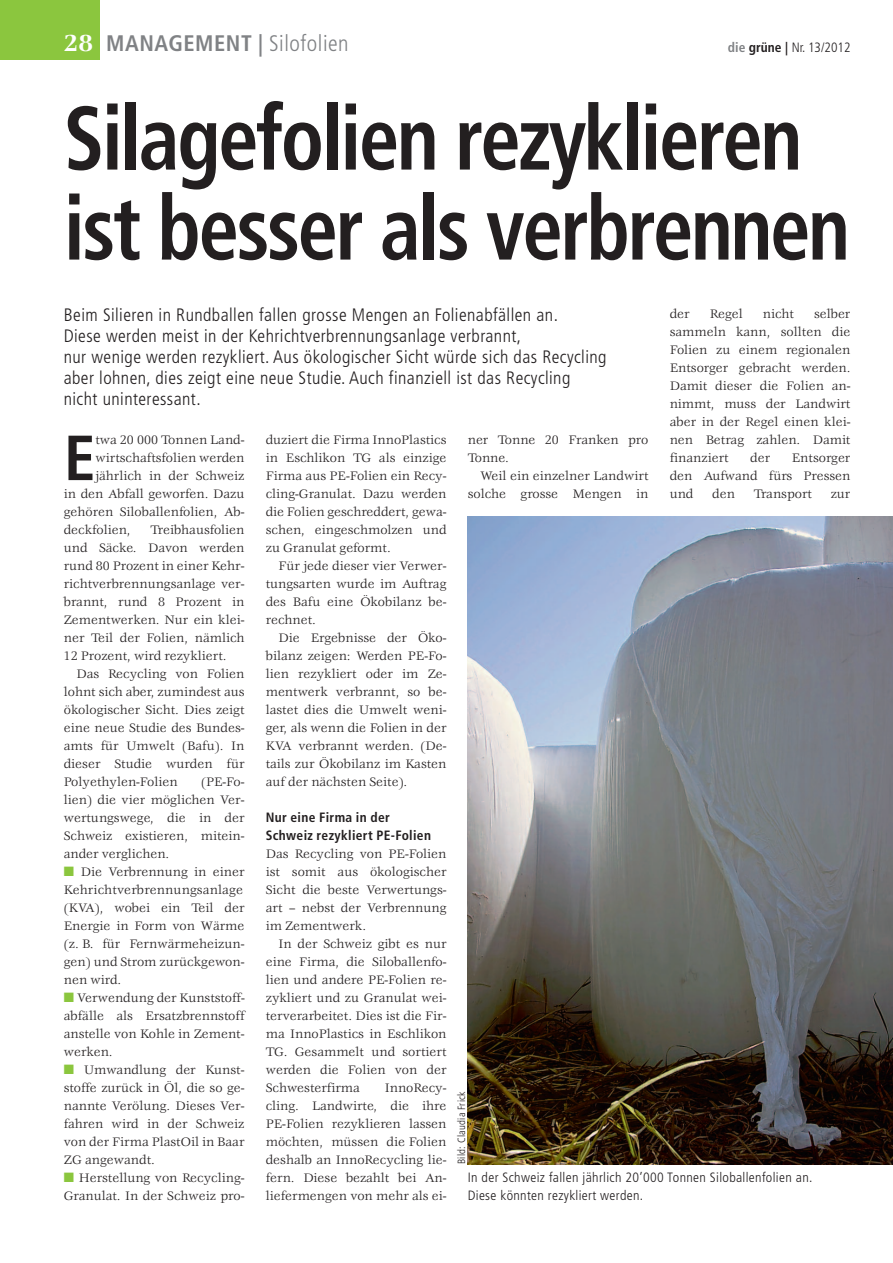
<style>
.page{position:relative;width:893px;height:1263px;background:#fff}
.page>*{position:absolute;margin:0;border:0;box-sizing:border-box;transform-origin:0 0}
.t1{font:700 condensed 90px/90px "Frutiger";letter-spacing:-.03em;color:#231f20;scale:.9 1}
.t2{font:700 condensed 63.6px "Frutiger";color:#231f20}
.t3{font:700 condensed 22.5px "Frutiger";letter-spacing:.025em;color:#808285}
.t4{font:300 condensed 18px/21px "Frutiger";letter-spacing:.025em;color:#231f20}
.t5{font:13.5px/18px "Veljovic";color:#231f20;text-align:justify}
.t6{font:300 condensed 13.5px/18px "Frutiger";letter-spacing:.025em;color:#231f20}
.t7{font:700 condensed 13.5px/18px "Frutiger";letter-spacing:.025em;color:#231f20}
.t8{font:300 condensed 10.5px "Frutiger";letter-spacing:.025em;color:#231f20}
.s1{font-family:"Veljovic";font-stretch:normal;font-size:25.5px;color:#fff}
.s2{font-weight:300}
.s3{font-weight:700;color:#808285}
.s4{font-weight:700}
.s5{color:#8bc63e}
</style>
<div class="page">
<div style="left:0;top:0;width:100px;height:60px;background:#8bc63e"></div>
<img style="left:468px;top:516px;width:425px;height:648px">
<h3 class="t3" style="left:64px;top:34px;width:286px"><span class="s1">28</span> MANAGEMENT | <span class="s2">Silofolien</span></h3>
<p class="t6" style="left:728px;top:40px;width:124px"><span class="s3">die</span> <span class="s4">grüne |</span> Nr. 13/2012</p>
<h1 class="t1" style="left:64px;top:101px;width:875px">Silagefolien rezyklieren ist besser als verbrennen</h1>
<p class="t4" style="left:64px;top:306px;width:544px">Beim Silieren in Rundballen fallen grosse Mengen an Folienabfällen an.<br>Diese werden meist in der Kehrichtverbrennungsanlage verbrannt,<br>nur wenige werden rezykliert. Aus ökologischer Sicht würde sich das Recycling aber lohnen, dies zeigt eine neue Studie. Auch finanziell ist das Recycling nicht uninteressant.</p>
<p class="t5" style="left:670px;top:306px;width:182px;text-indent:144px">selber sammeln kann, sollten die Folien zu einem regionalen Entsorger gebracht werden.<br>Damit dieser die Folien an&shy;nimmt, muss der Landwirt aber in der Regel einen klei&shy;nen Betrag zahlen. Damit finanziert</p>
<p class="t5" style="left:670px;top:306px;width:21px">der</p>
<p class="t5" style="left:710px;top:306px;width:34px">Regel</p>
<p class="t5" style="left:763px;top:306px;width:33px">nicht</p>
<p class="t5" style="left:468px;top:432px;width:182px">ner Tonne 20 Franken pro<br>Tonne.</p>
<p class="t5" style="left:468px;top:468px;width:182px;text-align:right">Weil ein einzelner Landwirt solche grosse Mengen in</p>
<p class="t5" style="left:266px;top:432px;width:182px">duziert die Firma InnoPlastics in Eschlikon TG als einzige Firma aus PE-Folien ein Recy&shy;cling-Granulat. Dazu werden die Folien geschreddert, gewa&shy;schen, eingeschmolzen und zu Granulat geformt.</p>
<p class="t5" style="left:266px;top:558px;width:182px;text-indent:13px">Für jede dieser vier Verwer&shy;tungsarten wurde im Auftrag des Bafu eine Ökobilanz be&shy;rechnet.</p>
<p class="t5" style="left:266px;top:630px;width:182px;text-indent:13px">Die Ergebnisse der Öko&shy;bilanz zeigen: Werden PE-Fo&shy;lien rezykliert oder im Ze&shy;mentwerk verbrannt, so be&shy;lastet dies die Umwelt weni&shy;ger, als wenn die Folien in der KVA verbrannt werden. (De&shy;tails zur Ökobilanz im Kasten auf der nächsten Seite).</p>
<p class="t7" style="left:266px;top:809px;width:167px">Nur eine Firma in der<br>Schweiz rezykliert PE-Folien</p>
<p class="t5" style="left:266px;top:846px;width:182px">Das Recycling von PE-Folien ist somit aus ökologischer Sicht die beste Verwertungs&shy;art – nebst der Verbrennung im Zementwerk.</p>
<p class="t5" style="left:266px;top:936px;width:182px;text-indent:13px">In der Schweiz gibt es nur eine Firma, die Siloballenfo&shy;lien und andere PE-Folien re&shy;zykliert und zu Granulat wei&shy;terverarbeitet. Dies ist die Fir&shy;ma InnoPlastics in Eschlikon TG. Gesammelt und sortiert werden die Folien von der Schwesterfirma</p>
<h2 class="t2" style="left:64px;top:432px;width:33px">E</h2>
<p class="t5" style="left:95px;top:432px;width:151px">twa 20 000 Tonnen Land-</p>
<p class="t5" style="left:750px;top:450px;width:21px">der</p>
<p class="t5" style="left:95px;top:450px;width:151px">wirtschaftsfolien werden</p>
<p class="t5" style="left:95px;top:468px;width:151px">jährlich in der Schweiz</p>
<p class="t5" style="left:64px;top:486px;width:182px">in den Abfall geworfen. Dazu</p>
<p class="t5" style="left:64px;top:504px;width:182px">gehören Siloballenfolien, Ab-</p>
<p class="t5" style="left:64px;top:522px;width:68px">deckfolien,</p>
<p class="t5" style="left:670px;top:450px;width:182px;text-indent:122px">Entsorger den Aufwand fürs Pressen und</p>
<p class="t5" style="left:712px;top:486px;width:24px">den</p>
<p class="t5" style="left:754px;top:486px;width:60px">Transport</p>
<p class="t5" style="left:831px;top:486px;width:21px">zur</p>
<p class="t5" style="left:64px;top:522px;width:182px;text-indent:87px">Treibhausfolien und Säcke. Davon werden rund 80 Prozent in einer Kehr&shy;richtverbrennungsanlage ver&shy;brannt, rund 8 Prozent in Zementwerken. Nur ein klei&shy;ner Teil der Folien, nämlich 12 Prozent, wird rezykliert.</p>
<p class="t5" style="left:64px;top:666px;width:182px;text-indent:13px">Das Recycling von Folien lohnt sich aber, zumindest aus ökologischer Sicht. Dies zeigt eine neue Studie des Bundes&shy;amts für Umwelt (Bafu). In dieser Studie wurden für Polyethylen-Folien</p>
<p class="t5" style="left:64px;top:774px;width:182px;text-indent:137px">(PE-Fo&shy;lien) die vier möglichen Ver&shy;wertungswege, die in der Schweiz existieren, mitein&shy;ander verglichen.</p>
<p class="t5" style="left:64px;top:864px;width:182px"><span class="s5">■</span> Die Verbrennung in einer Kehrichtverbrennungsanlage (KVA), wobei ein Teil der Energie in Form von Wärme (z. B. für Fernwärmeheizun&shy;gen) und Strom zurückgewon&shy;nen wird.</p>
<p class="t5" style="left:64px;top:990px;width:182px"><span class="s5">■</span> Verwendung der Kunststoff&shy;abfälle als Ersatzbrennstoff anstelle von Kohle in Zement&shy;werken.</p>
<p class="t5" style="left:64px;top:1062px;width:182px"><span class="s5">■</span> Umwandlung der Kunst&shy;stoffe zurück in Öl, die so ge&shy;nannte Verölung. Dieses Ver&shy;fahren wird in der Schweiz von der Firma PlastOil in Baar ZG angewandt.</p>
<p class="t5" style="left:64px;top:1170px;width:182px"><span class="s5">■</span> Herstellung von Recycling-<br>Granulat. In der Schweiz pro-</p>
<p class="t5" style="left:266px;top:1080px;width:182px;text-indent:119px">InnoRecy&shy;cling. Landwirte, die ihre PE-Folien rezyklieren lassen möchten, müssen die Folien deshalb an InnoRecycling lie&shy;fern. Diese bezahlt bei An&shy;liefermengen von mehr als ei-</p>
<p class="t8" style="left:457px;top:1164px;width:74px;rotate:-90deg">Bild: Claudia Frick</p>
<p class="t6" style="left:468px;top:1169px;width:346px">In der Schweiz fallen jährlich 20’000 Tonnen Siloballenfolien an.<br>Diese könnten rezykliert werden.</p>
</div>
